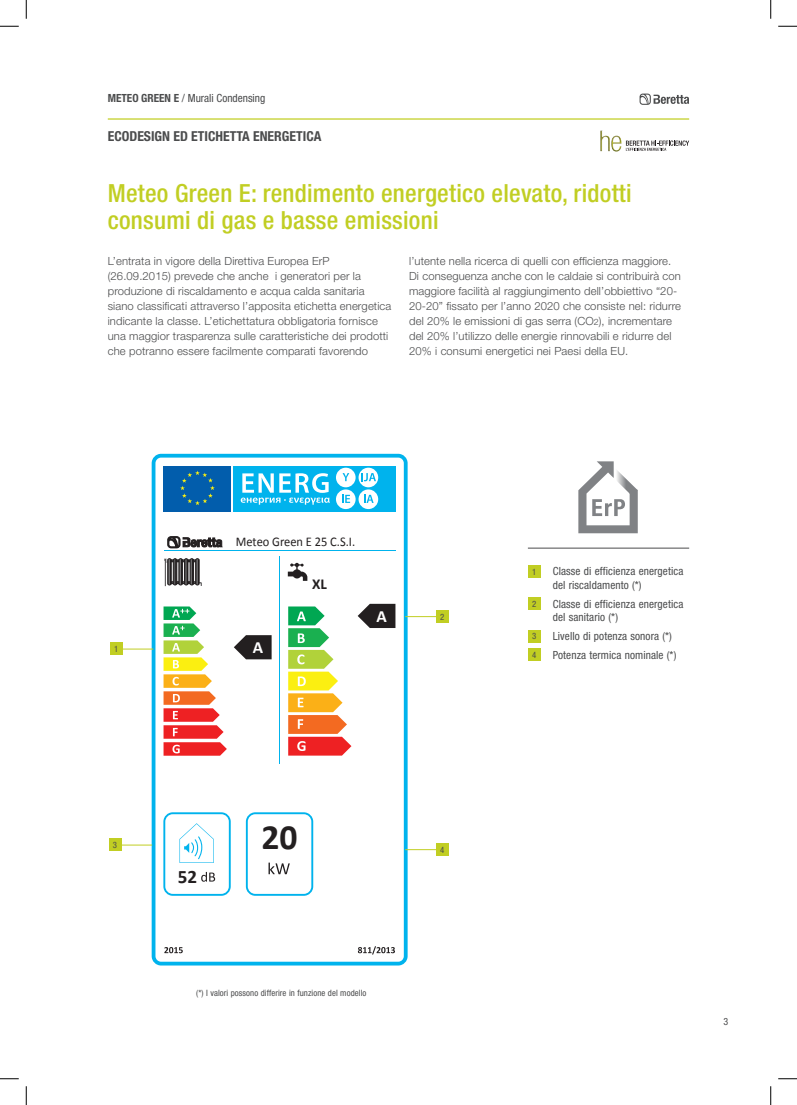
<style>
.page{position:relative;width:797px;height:1105px;background:#fff}
.page>*{position:absolute;margin:0;border:0;box-sizing:border-box;transform-origin:0 0}
.t1{font:700 35.62px "Calibri";color:#231f20}
.t2{font:500 condensed 25px/27.5px "Helvetica Neue";letter-spacing:.01em;color:#c1ce23}
.t3{font:700 19px "Calibri";color:#231f20}
.t4{font:700 17.12px "Calibri";color:#fff}
.t5{font:700 15.25px "Calibri";color:#231f20}
.t6{font:700 condensed 13.75px "Helvetica Neue";color:#4b4c4d}
.t7{font:13.25px "Calibri";color:#231f20;scale:.93 1}
.t8{font:300 11.25px/15px "Helvetica Neue";letter-spacing:.01em;color:#4b4c4d}
.t9{font:condensed 11.25px/13.5px "Helvetica Neue";letter-spacing:.01em;color:#4b4c4d}
.t10{font:condensed 10px "Helvetica Neue";color:#4b4c4d}
.t11{font:condensed 8.75px "Helvetica Neue";letter-spacing:.01em;color:#4b4c4d}
.s1{font-weight:700}
.s2{font-size:8.75px}
</style>
<div class="page">
<hr style="left:108px;top:118px;width:581px;height:2px;background:#c1ce23">
<svg style="left:639px;top:94px;width:50px;height:11px"></svg>
<svg style="left:626px;top:141px;width:63px;height:10px"></svg>
<img style="left:600px;top:131px;width:21px;height:21px">
<svg style="left:152px;top:454px;width:255px;height:511px"></svg>
<hr style="left:164px;top:550px;width:231px;height:1px;background:#00b3ed">
<hr style="left:279px;top:556px;width:1px;height:208px;background:#00b3ed">
<div style="left:163px;top:466px;width:68px;height:46px;background:#025dac"></div>
<div style="left:233px;top:466px;width:163px;height:46px;background:#00b3ed"></div>
<svg style="left:180px;top:471px;width:35px;height:34px"></svg>
<svg style="left:241px;top:473px;width:89px;height:32px"></svg>
<div style="left:336px;top:468px;width:19px;height:19px;background:#fff;border-radius:50%"></div>
<svg style="left:342px;top:473px;width:7px;height:8px"></svg>
<svg style="left:358px;top:468px;width:20px;height:19px"></svg>
<div style="left:336px;top:489px;width:19px;height:20px;background:#fff;border-radius:50%"></div>
<svg style="left:342px;top:495px;width:8px;height:8px"></svg>
<div style="left:358px;top:489px;width:20px;height:20px;background:#fff;border-radius:50%"></div>
<svg style="left:361px;top:473px;width:15px;height:8px"></svg>
<svg style="left:364px;top:495px;width:9px;height:8px"></svg>
<svg style="left:163px;top:606px;width:64px;height:150px"></svg>
<svg style="left:288px;top:606px;width:63px;height:150px"></svg>
<svg style="left:164px;top:947px;width:19px;height:6px"></svg>
<svg style="left:358px;top:946px;width:37px;height:8px"></svg>
<svg style="left:246px;top:812px;width:67px;height:84px"></svg>
<svg style="left:163px;top:812px;width:68px;height:84px"></svg>
<svg style="left:164px;top:559px;width:38px;height:27px"></svg>
<div style="left:195px;top:559px;width:4px;height:26px;border:1px solid #231f20;border-radius:2px"></div>
<svg style="left:288px;top:563px;width:19px;height:18px"></svg>
<svg style="left:357px;top:604px;width:38px;height:24px"></svg>
<svg style="left:234px;top:635px;width:37px;height:24px"></svg>
<svg style="left:167px;top:536px;width:55px;height:12px"></svg>
<hr style="left:528px;top:548px;width:161px;height:1px;background:#4b4c4d">
<svg style="left:578px;top:461px;width:59px;height:72px"></svg>
<div style="left:528px;top:565px;width:12px;height:13px;background:#c1ce23"></div>
<div style="left:528px;top:598px;width:12px;height:12px;background:#c1ce23"></div>
<div style="left:528px;top:630px;width:12px;height:12px;background:#c1ce23"></div>
<div style="left:528px;top:649px;width:12px;height:12px;background:#c1ce23"></div>
<hr style="left:112px;top:649px;width:41px;height:1px;background:#c1ce23">
<div style="left:110px;top:642px;width:12px;height:13px;background:#c1ce23"></div>
<hr style="left:111px;top:845px;width:41px;height:1px;background:#c1ce23">
<div style="left:109px;top:838px;width:12px;height:13px;background:#c1ce23"></div>
<hr style="left:405px;top:616px;width:33px;height:1px;background:#c1ce23">
<div style="left:436px;top:610px;width:12px;height:13px;background:#c1ce23"></div>
<hr style="left:405px;top:849px;width:33px;height:1px;background:#c1ce23">
<div style="left:436px;top:843px;width:12px;height:13px;background:#c1ce23"></div>
<svg style="left:0;top:25px;width:19px;height:2px"></svg>
<svg style="left:778px;top:25px;width:19px;height:2px"></svg>
<svg style="left:0;top:1078px;width:19px;height:1px"></svg>
<svg style="left:778px;top:1078px;width:19px;height:1px"></svg>
<svg style="left:25px;top:0;width:2px;height:19px"></svg>
<svg style="left:25px;top:1086px;width:2px;height:19px"></svg>
<svg style="left:770px;top:0;width:1px;height:19px"></svg>
<svg style="left:770px;top:1086px;width:1px;height:19px"></svg>
<p class="t9" style="left:108px;top:92px;width:159px"><span class="s1">METEO GREEN E</span> / Murali Condensing</p>
<p class="t6" style="left:108px;top:128px;width:215px">ECODESIGN ED ETICHETTA ENERGETICA</p>
<h2 class="t2" style="left:108px;top:179px;width:525px">Meteo Green E: rendimento energetico elevato, ridotti consumi di gas e basse emissioni</h2>
<p class="t8" style="left:108px;top:254px;width:285px">L’entrata in vigore della Direttiva Europea ErP (26.09.2015) prevede che anche i generatori per la produzione di riscaldamento e acqua calda sanitaria siano classificati attraverso l’apposita etichetta energetica indicante la classe. L’etichettatura obbligatoria fornisce una maggior trasparenza sulle caratteristiche dei prodotti che potranno essere facilmente comparati favorendo</p>
<p class="t8" style="left:409px;top:254px;width:273px">l’utente nella ricerca di quelli con efficienza maggiore.<br>Di conseguenza anche con le caldaie si contribuirà con maggiore facilità al raggiungimento dell’obbiettivo “20- 20-20” fissato per l’anno 2020 che consiste nel: ridurre del 20% le emissioni di gas serra (CO<span class="s2">2</span>), incrementare del 20% l’utilizzo delle energie rinnovabili e ridurre del 20% i consumi energetici nei Paesi della EU.</p>
<p class="t11" style="left:114px;top:644px;width:6px">1</p>
<p class="t7" style="left:236px;top:534px;width:130px">Meteo Green E 25 C.S.I.</p>
<h3 class="t4" style="left:253px;top:636px;width:12px">A</h3>
<h3 class="t5" style="left:312px;top:574px;width:16px">XL</h3>
<h3 class="t4" style="left:376px;top:605px;width:12px">A</h3>
<p class="t11" style="left:440px;top:611px;width:6px">2</p>
<p class="t11" style="left:113px;top:840px;width:6px">3</p>
<h3 class="t3" style="left:178px;top:864px;width:21px">52</h3>
<h1 class="t1" style="left:261px;top:814px;width:38px">20</h1>
<p class="t11" style="left:196px;top:988px;width:172px">(*) I valori possono differire in funzione del modello</p>
<p class="t11" style="left:440px;top:844px;width:6px">4</p>
<p class="t11" style="left:532px;top:567px;width:6px">1</p>
<p class="t9" style="left:553px;top:564px;width:132px">Classe di efficienza energetica del riscaldamento (*)</p>
<p class="t11" style="left:532px;top:599px;width:6px">2</p>
<p class="t9" style="left:553px;top:597px;width:132px">Classe di efficienza energetica del sanitario (*)</p>
<p class="t11" style="left:532px;top:631px;width:6px">3</p>
<p class="t9" style="left:553px;top:629px;width:121px">Livello di potenza sonora (*)</p>
<p class="t11" style="left:532px;top:650px;width:6px">4</p>
<p class="t9" style="left:553px;top:648px;width:125px">Potenza termica nominale (*)</p>
<p class="t10" style="left:723px;top:1015px;width:6px">3</p>
</div>
